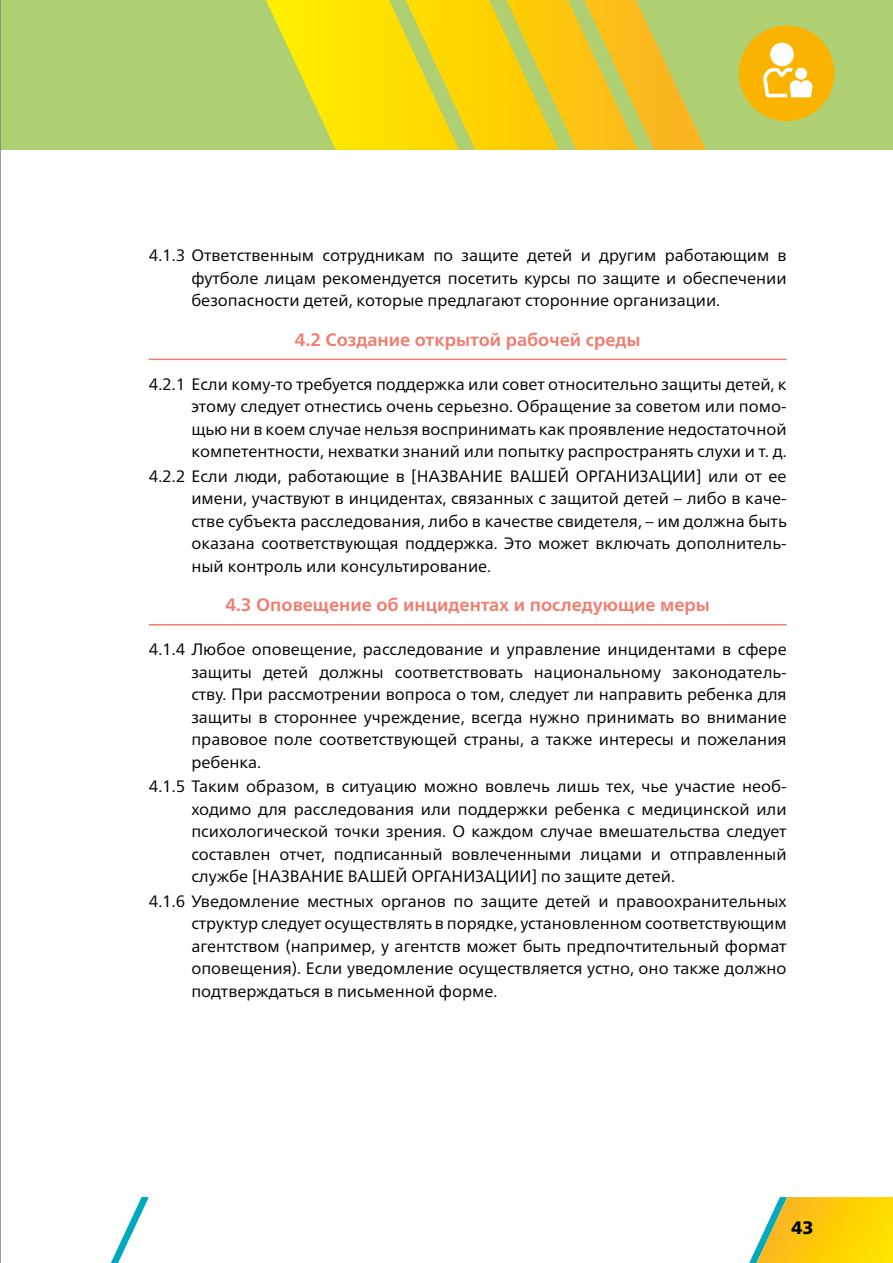
<style>
.page{position:relative;width:893px;height:1263px;background:#fff}
.page>*{position:absolute;margin:0;border:0;box-sizing:border-box;transform-origin:0 0}
.t1{font:700 18px "Frutiger Neue LTW1 G";color:#ef7e70}
.t2{font:900 18px "Frutiger Neue LTW1 G";color:#000}
.t3{font:16.5px/22.5px "Frutiger Neue LTW1 G";color:#000;text-align:justify}
</style>
<div class="page">
<svg style="left:111px;top:1197px;width:38px;height:66px"></svg>
<svg style="left:749px;top:1197px;width:144px;height:66px;background:#f1d02e"></svg>
<div style="left:0;top:0;width:893px;height:150px;background:#afcf73"></div>
<hr style="left:0;top:0;width:1px;height:1263px;background:#7c7f84">
<hr style="left:149px;top:359px;width:638px;height:1px;background:#ef7e70">
<hr style="left:149px;top:624px;width:638px;height:1px;background:#ef7e70">
<svg style="left:266px;top:0;width:440px;height:150px"></svg>
<svg style="left:739px;top:26px;width:95px;height:95px"></svg>
<p class="t3" style="left:191px;top:244px;width:597px;text-indent:-43px">4.1.3 Ответственным сотрудникам по защите детей и другим работающим в футболе лицам рекомендуется посетить курсы по защите и обеспечении безопасности детей, которые предлагают сторонние организации.</p>
<p class="t1" style="left:295px;top:329px;width:347px">4.2 Создание открытой рабочей среды</p>
<p class="t3" style="left:191px;top:372px;width:597px;text-indent:-43px">4.2.1 Если кому-то требуется поддержка или совет относительно защиты детей, к этому следует отнестись очень серьезно. Обращение за советом или помо&shy;щью ни в коем случае нельзя воспринимать как проявление недостаточной компетентности, нехватки знаний или попытку распространять слухи и т. д.</p>
<p class="t3" style="left:191px;top:465px;width:597px;text-indent:-43px">4.2.2 Если люди, работающие в [НАЗВАНИЕ ВАШЕЙ ОРГАНИЗАЦИИ] или от ее имени, участвуют в инцидентах, связанных с защитой детей – либо в каче&shy;стве субъекта расследования, либо в качестве свидетеля, – им должна быть оказана соответствующая поддержка. Это может включать дополнитель&shy;ный контроль или консультирование.</p>
<p class="t1" style="left:226px;top:594px;width:486px">4.3 Оповещение об инцидентах и последующие меры</p>
<p class="t3" style="left:191px;top:638px;width:597px;text-indent:-43px">4.1.4 Любое оповещение, расследование и управление инцидентами в сфере защиты детей должны соответствовать национальному законодатель&shy;ству. При рассмотрении вопроса о том, следует ли направить ребенка для защиты в стороннее учреждение, всегда нужно принимать во внимание правовое поле соответствующей страны, а также интересы и пожелания ребенка.</p>
<p class="t3" style="left:191px;top:775px;width:597px;text-indent:-43px">4.1.5 Таким образом, в ситуацию можно вовлечь лишь тех, чье участие необ&shy;ходимо для расследования или поддержки ребенка с медицинской или психологической точки зрения. О каждом случае вмешательства следует составлен отчет, подписанный вовлеченными лицами и отправленный службе [НАЗВАНИЕ ВАШЕЙ ОРГАНИЗАЦИИ] по защите детей.</p>
<p class="t3" style="left:191px;top:890px;width:597px;text-indent:-43px">4.1.6 Уведомление местных органов по защите детей и правоохранительных структур следует осуществлять в порядке, установленном соответствующим агентством (например, у агентств может быть предпочтительный формат оповещения). Если уведомление осуществляется устно, оно также должно подтверждаться в письменной форме.</p>
<p class="t2" style="left:791px;top:1216px;width:24px">43</p>
</div>
